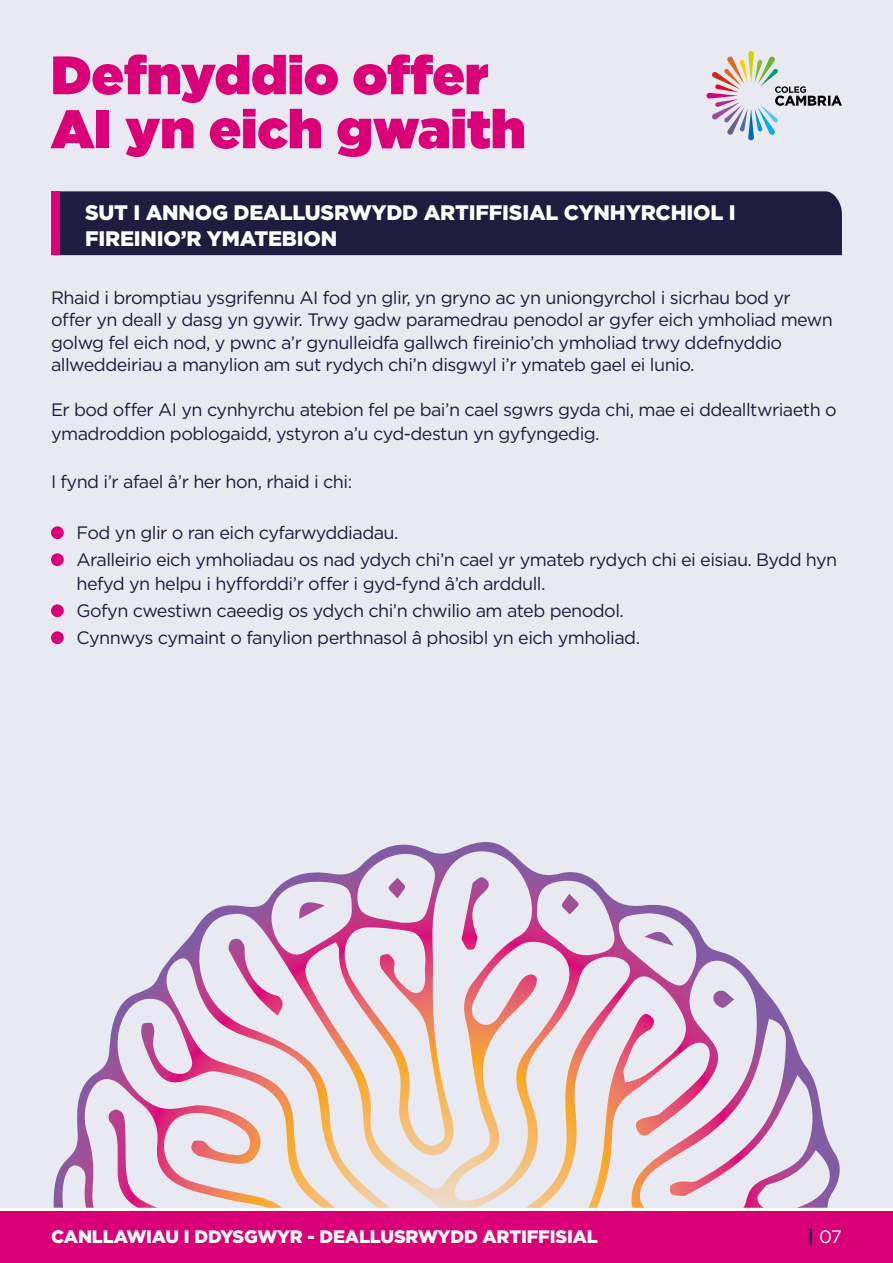
<style>
.page{position:relative;width:893px;height:1263px;background:#fff}
.page>*{position:absolute;margin:0;border:0;box-sizing:border-box;transform-origin:0 0}
.t1{font:900 54px/54px "Gotham";color:#da0077}
.t2{font:900 21px/25.2px "Gotham";letter-spacing:-.01em;color:#fff}
.t3{font:18px/22.5px "Gotham";letter-spacing:-.03em;color:#1e1c3f}
.t4{font:900 18px "Gotham";letter-spacing:-.01em;color:#fff}
.t5{font:18px "Gotham";color:#fff}
.s1{font-weight:700;color:#1e1c3f}
</style>
<div class="page">
<div style="left:0;top:0;width:893px;height:1208px;background:#e9e9f1"></div>
<div style="left:60px;top:191px;width:782px;height:64px;background:#1e1c3f"></div>
<div style="left:51px;top:191px;width:9px;height:64px;background:#da0077"></div>
<svg style="left:706px;top:51px;width:136px;height:89px"></svg>
<div style="left:0;top:1212px;width:893px;height:51px;background:#da0077"></div>
<div style="left:51px;top:526px;width:13px;height:13px;background:#da0077;border-radius:50%"></div>
<div style="left:51px;top:553px;width:13px;height:13px;background:#da0077;border-radius:50%"></div>
<div style="left:51px;top:604px;width:13px;height:13px;background:#da0077;border-radius:50%"></div>
<div style="left:51px;top:631px;width:13px;height:13px;background:#da0077;border-radius:50%"></div>
<svg style="left:53px;top:842px;width:733px;height:366px"></svg>
<svg style="left:228px;top:939px;width:58px;height:76px"></svg>
<svg style="left:461px;top:877px;width:32px;height:73px"></svg>
<svg style="left:712px;top:991px;width:22px;height:17px"></svg>
<svg style="left:299px;top:902px;width:26px;height:17px"></svg>
<svg style="left:385px;top:878px;width:23px;height:20px"></svg>
<svg style="left:559px;top:894px;width:23px;height:20px"></svg>
<svg style="left:644px;top:932px;width:30px;height:14px"></svg>
<h1 class="t1" style="left:51px;top:47px;width:476px">Defnyddio offer<br>AI yn eich gwaith</h1>
<p class="t2" style="left:85px;top:200px;width:652px">SUT I ANNOG DEALLUSRWYDD ARTIFFISIAL CYNHYRCHIOL I<br>FIREINIO’R YMATEBION</p>
<p class="t3" style="left:51px;top:286px;width:783px">Rhaid i bromptiau ysgrifennu AI fod yn glir, yn gryno ac yn uniongyrchol i sicrhau bod yr offer yn deall y dasg yn gywir. Trwy gadw paramedrau penodol ar gyfer eich ymholiad mewn golwg fel eich nod, y pwnc a’r gynulleidfa gallwch fireinio’ch ymholiad trwy ddefnyddio allweddeiriau a manylion am sut rydych chi’n disgwyl i’r ymateb gael ei lunio.</p>
<p class="t3" style="left:51px;top:397px;width:787px;line-height:24px">Er bod offer AI yn cynhyrchu atebion fel pe bai’n cael sgwrs gyda chi, mae ei ddealltwriaeth o ymadroddion poblogaidd, ystyron a’u cyd-destun yn gyfyngedig.</p>
<p class="t3" style="left:51px;top:470px;width:303px">I fynd i’r afael â’r her hon, rhaid i chi:</p>
<p class="t3" style="left:77px;top:519px;width:762px;line-height:27px">Fod yn glir o ran eich cyfarwyddiadau.<br>Aralleirio eich ymholiadau os nad ydych chi’n cael yr ymateb rydych chi ei eisiau. Bydd hyn</p>
<p class="t3" style="left:77px;top:570px;width:565px;line-height:27px">hefyd yn helpu i hyfforddi’r offer i gyd-fynd â’ch arddull.<br>Gofyn cwestiwn caeedig os ydych chi’n chwilio am ateb penodol.<br>Cynnwys cymaint o fanylion perthnasol â phosibl yn eich ymholiad.</p>
<p class="t4" style="left:51px;top:1224px;width:548px">CANLLAWIAU I DDYSGWYR - DEALLUSRWYDD ARTIFFISIAL</p>
<p class="t5" style="left:808px;top:1225px;width:36px"><span class="s1">|</span> 07</p>
</div>
